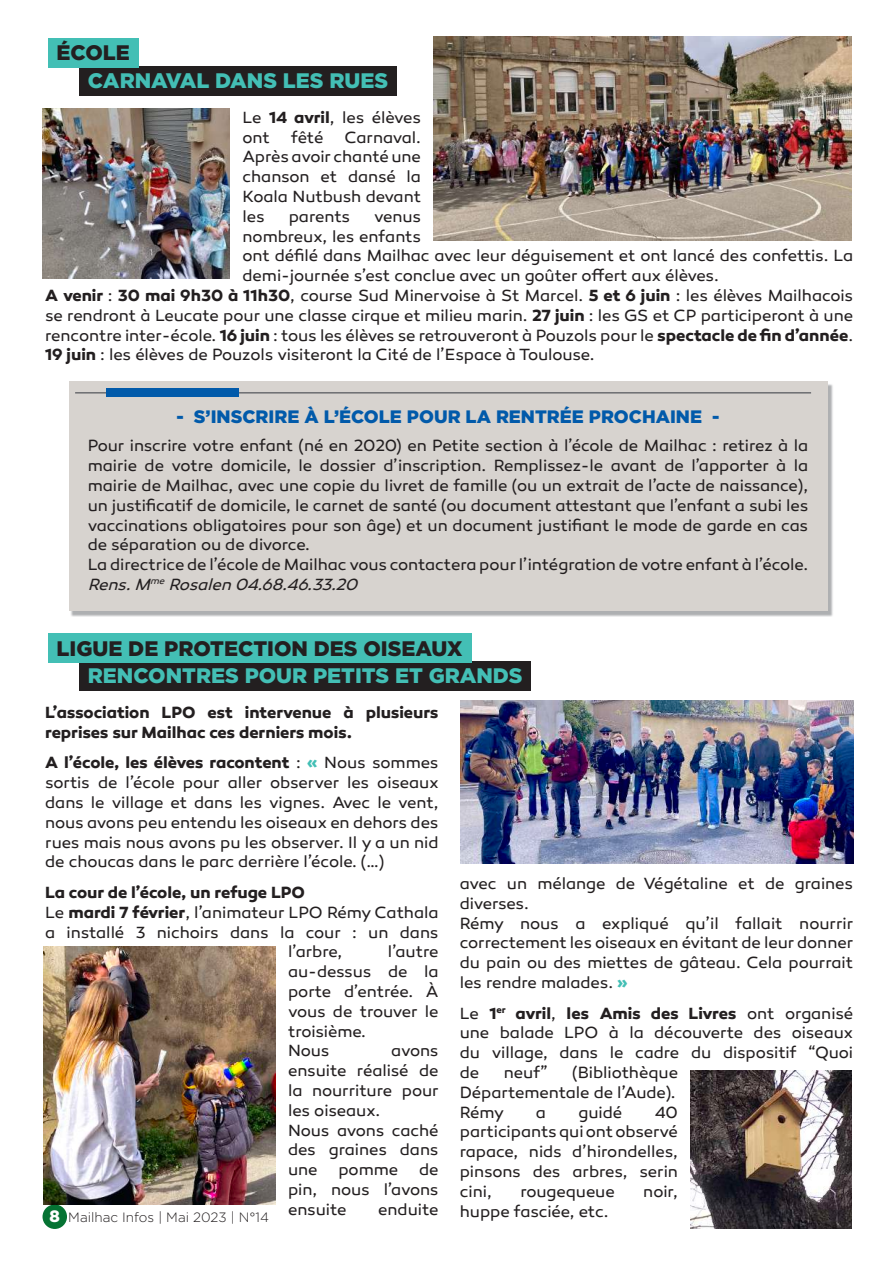
<style>
.page{position:relative;width:893px;height:1263px;background:#fff}
.page>*{position:absolute;margin:0;border:0;box-sizing:border-box;transform-origin:0 0}
.t1{font:900 21px "Gotham HTF";color:#43bfb5}
.t2{font:900 21px "Gotham HTF";color:#231f20}
.t3{font:900 18px "Gotham HTF";color:#015aaa}
.t4{font:16.5px/19.8px "Canaro";letter-spacing:-.005em;color:#231f20}
.t5{font:700 16.5px/19.8px "Canaro";letter-spacing:-.005em;color:#231f20}
.t6{font:300 13.5px "Gotham HTF";color:#231f20}
.s1{font-weight:700}
.s2{font-style:italic}
.s3{font-family:"Gotham HTF";font-weight:900;color:#43bfb5}
.s4{font-weight:900;font-size:16.5px;color:#fff}
</style>
<div class="page">
<div style="left:43px;top:1204px;width:24px;height:25px;background:#067333;border-radius:50%"></div>
<div style="left:79px;top:66px;width:318px;height:29px;background:#231f20"></div>
<div style="left:48px;top:38px;width:90px;height:30px;background:#43bfb5"></div>
<div style="left:79px;top:661px;width:452px;height:30px;background:#231f20"></div>
<div style="left:48px;top:634px;width:423px;height:29px;background:#43bfb5"></div>
<img style="left:434px;top:36px;width:417px;height:204px">
<img style="left:43px;top:108px;width:187px;height:170px">
<div style="left:71px;top:383px;width:763px;height:234px;background:#939598;opacity:.75"></div>
<div style="left:69px;top:381px;width:758px;height:230px;background:#d7d3cf"></div>
<hr style="left:75px;top:392px;width:736px;height:2px;background:#6c6d70">
<div style="left:106px;top:388px;width:133px;height:9px;background:#015aaa"></div>
<img style="left:44px;top:947px;width:231px;height:257px">
<img style="left:691px;top:1071px;width:160px;height:158px">
<img style="left:461px;top:700px;width:392px;height:163px">
<p class="t2" style="left:57px;top:41px;width:75px">ÉCOLE</p>
<p class="t1" style="left:88px;top:68px;width:302px">CARNAVAL DANS LES RUES</p>
<p class="t4" style="left:243px;top:107px;width:180px">Le <span class="s1">14 avril</span>, les élèves ont</p>
<p class="t4" style="left:291px;top:127px;width:34px">fêté</p>
<p class="t4" style="left:243px;top:127px;width:180px;text-align:justify;text-indent:102px">Carnaval.<br>Après avoir chanté une chanson et dansé la Koala Nutbush devant les</p>
<p class="t4" style="left:289px;top:206px;width:63px">parents</p>
<p class="t4" style="left:374px;top:206px;width:48px">venus</p>
<p class="t4" style="left:243px;top:226px;width:180px">nombreux, les enfants</p>
<p class="t4" style="left:243px;top:246px;width:612px">ont défilé dans Mailhac avec leur déguisement et ont lancé des confettis. La</p>
<p class="t4" style="left:243px;top:266px;width:478px">demi-journée s’est conclue avec un goûter offert aux élèves.</p>
<p class="t4" style="left:45px;top:286px;width:809px"><span class="s1">A venir</span> : <span class="s1">30 mai 9h30 à 11h30</span>, course Sud Minervoise à St Marcel. <span class="s1">5 et 6 juin</span> : les élèves Mailhacois</p>
<p class="t4" style="left:45px;top:305px;width:809px">se rendront à Leucate pour une classe cirque et milieu marin. <span class="s1">27 juin</span> : les GS et CP participeront à une</p>
<p class="t4" style="left:45px;top:325px;width:809px">rencontre inter-école. <span class="s1">16 juin</span> : tous les élèves se retrouveront à Pouzols pour le <span class="s1">spectacle de fin d’année</span>.</p>
<p class="t4" style="left:45px;top:345px;width:551px"><span class="s1">19 juin</span> : les élèves de Pouzols visiteront la Cité de l’Espace à Toulouse.</p>
<p class="t3" style="left:177px;top:406px;width:544px">- S’INSCRIRE À L’ÉCOLE POUR LA RENTRÉE PROCHAINE -</p>
<p class="t4" style="left:88px;top:436px;width:722px">Pour inscrire votre enfant (né en 2020) en Petite section à l’école de Mailhac : retirez à la mairie de votre domicile, le dossier d’inscription. Remplissez-le avant de l’apporter à la mairie de Mailhac, avec une copie du livret de famille (ou un extrait de l’acte de naissance), un justificatif de domicile, le carnet de santé (ou document attestant que l’enfant a subi les vaccinations obligatoires pour son âge) et un document justifiant le mode de garde en cas de séparation ou de divorce.<br>La directrice de l’école de Mailhac vous contactera pour l’intégration de votre enfant à l’école.<br><span class="s2">Rens.M</span><sup>me</sup> <span class="s2">Rosalen 04.68.46.33.20</span></p>
<p class="t2" style="left:57px;top:636px;width:408px">LIGUE DE PROTECTION DES OISEAUX</p>
<p class="t1" style="left:88px;top:663px;width:436px">RENCONTRES POUR PETITS ET GRANDS</p>
<p class="t5" style="left:45px;top:702px;width:395px">L’association LPO est intervenue à plusieurs reprises sur Mailhac ces derniers mois.</p>
<p class="t4" style="left:45px;top:753px;width:395px;text-align:justify"><span class="s1">A l’école, les élèves racontent</span> : <span class="s3">«</span> Nous sommes sortis de l’école pour aller observer les oiseaux dans le village et dans les vignes. Avec le vent, nous avons peu entendu les oiseaux en dehors des rues mais nous avons pu les observer. Il y a un nid de choucas dans le parc derrière l’école. (…)</p>
<p class="t5" style="left:45px;top:882px;width:261px">La cour de l’école, un refuge LPO</p>
<p class="t4" style="left:45px;top:902px;width:395px">Le <span class="s1">mardi 7 février</span>, l’animateur LPO Rémy Cathala</p>
<p class="t4" style="left:45px;top:922px;width:395px">a installé 3 nichoirs dans la cour : un dans</p>
<p class="t4" style="left:288px;top:942px;width:56px">l’arbre,</p>
<p class="t4" style="left:288px;top:942px;width:152px;text-indent:100px">l’autre au-dessus de la porte d’entrée. À vous de trouver le troisième.<br>Nous</p>
<p class="t4" style="left:288px;top:1041px;width:152px;text-indent:103px">avons ensuite réalisé de la nourriture pour les oiseaux.<br>Nous avons caché des graines dans une</p>
<p class="t4" style="left:288px;top:1160px;width:152px;text-align:justify;text-indent:131px">de pin, nous l’avons ensuite</p>
<p class="t4" style="left:338px;top:1160px;width:61px">pomme</p>
<p class="t4" style="left:378px;top:1199px;width:62px">enduite</p>
<p class="t6" style="left:50px;top:1210px;width:221px"><span class="s4">8</span> Mailhac Infos | Mai 2023 | N°14</p>
<p class="t4" style="left:460px;top:874px;width:395px">avec un mélange de Végétaline et de graines diverses.<br>Rémy nous a expliqué qu’il fallait nourrir correctement les oiseaux en évitant de leur donner du pain ou des miettes de gâteau. Cela pourrait les rendre malades. <span class="s3">»</span></p>
<p class="t4" style="left:460px;top:1003px;width:395px;text-align:justify">Le <span class="s1">1</span><sup>er</sup> <span class="s1">avril</span>, <span class="s1">les Amis des Livres</span> ont organisé une balade LPO à la découverte des oiseaux du village, dans le cadre du dispositif “Quoi de</p>
<p class="t4" style="left:504px;top:1063px;width:46px">neuf”</p>
<p class="t4" style="left:460px;top:1063px;width:220px;text-indent:112px">(Bibliothèque<br>Départementale de l’Aude).<br>Rémy</p>
<p class="t4" style="left:536px;top:1102px;width:12px">a</p>
<p class="t4" style="left:578px;top:1102px;width:45px">guidé</p>
<p class="t4" style="left:460px;top:1102px;width:220px;text-align:justify;text-indent:195px">40 participants qui ont observé rapace, nids d’hirondelles, pinsons des arbres, serin cini,</p>
<p class="t4" style="left:520px;top:1181px;width:96px">rougequeue</p>
<p class="t4" style="left:643px;top:1181px;width:36px">noir,</p>
<p class="t4" style="left:460px;top:1201px;width:150px">huppe fasciée, etc.</p>
</div>
